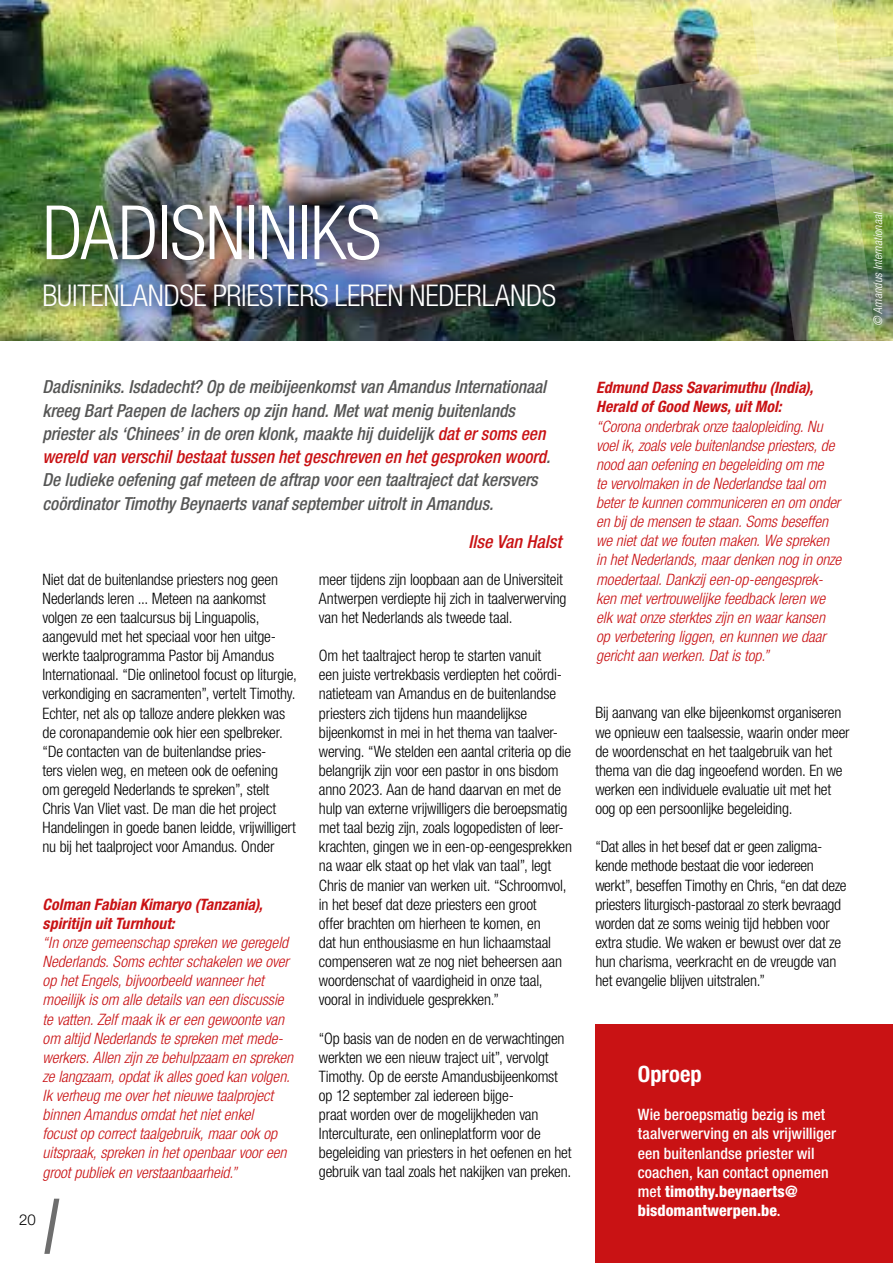
<style>
.page{position:relative;width:893px;height:1263px;background:#fff}
.page>*{position:absolute;margin:0;border:0;box-sizing:border-box;transform-origin:0 0}
.t1{font:300 condensed 75px "Helvetica Neue LT";letter-spacing:-.01em;color:#fff}
.t2{font:300 condensed 30px "Helvetica Neue LT";letter-spacing:-.01em;color:#fff}
.t3{font:700 condensed 22.5px "Helvetica Neue LT";color:#fff}
.t4{font:italic 500 condensed 18px/23.2px "Helvetica Neue LT";color:#565655}
.t5{font:italic 500 condensed 18px "Helvetica Neue LT";color:#c91214}
.t6{font:300 condensed 15.75px/19px "Helvetica Neue LT";letter-spacing:-.015em;color:#000}
.t7{font:italic 300 condensed 15.75px/19px "Helvetica Neue LT";letter-spacing:-.005em;color:#c91214}
.t8{font:500 condensed 15.75px/19px "Helvetica Neue LT";color:#fff}
.t9{font:italic 700 condensed 15.75px/19px "Helvetica Neue LT";letter-spacing:.005em;color:#c91214}
.t10{font:300 15px "Helvetica Neue LT";color:#000}
.t11{font:italic 300 condensed 12px "Helvetica Neue LT";color:#fff}
.s1{color:#c91214}
.s2{font-weight:800}
</style>
<div class="page">
<svg style="left:44px;top:1199px;width:15px;height:55px"></svg>
<img style="left:0;top:0;width:635px;height:340px">
<img style="left:21px;top:182px;width:557px;height:148px">
<img style="left:635px;top:0;width:258px;height:340px">
<div style="left:595px;top:1025px;width:298px;height:238px;background:#c91214"></div>
<h1 class="t1" style="left:43px;top:190px;width:340px">DADISNINIKS</h1>
<h2 class="t2" style="left:43px;top:278px;width:515px">BUITENLANDSE PRIESTERS LEREN NEDERLANDS</h2>
<p class="t4" style="left:43px;top:375px;width:509px">Dadisniniks. Isdadecht? Op de meibijeenkomst van Amandus Internationaal kreeg Bart Paepen de lachers op zijn hand. Met wat menig buitenlands priester als ‘Chinees’ in de oren klonk, maakte hij duidelijk <span class="s1">dat er soms een wereld van verschil bestaat tussen het geschreven en het gesproken woord</span>.<br>De ludieke oefening gaf meteen de aftrap voor een taaltraject dat kersvers coördinator Timothy Beynaerts vanaf september uitrolt in Amandus.</p>
<p class="t5" style="left:468px;top:531px;width:94px">Ilse Van Halst</p>
<p class="t6" style="left:43px;top:569px;width:256px">Niet dat de buitenlandse priesters nog geen Nederlands leren ... Meteen na aankomst volgen ze een taalcursus bij Linguapolis, aangevuld met het speciaal voor hen uitge&shy;werkte taalprogramma Pastor bij Amandus Internationaal. “Die onlinetool focust op liturgie, verkondiging en sacramenten”, vertelt Timothy.<br>Echter, net als op talloze andere plekken was de coronapandemie ook hier een spelbreker. “De contacten van de buitenlandse pries-<br>ters vielen weg, en meteen ook de oefening om geregeld Nederlands te spreken”, stelt Chris Van Vliet vast. De man die het project Handelingen in goede banen leidde, vrijwilligert nu bij het taalproject voor Amandus. Onder</p>
<p class="t6" style="left:319px;top:569px;width:249px">meer tijdens zijn loopbaan aan de Universiteit<br>Antwerpen verdiepte hij zich in taalverwerving van het Nederlands als tweede taal.</p>
<p class="t6" style="left:319px;top:646px;width:255px">Om het taaltraject herop te starten vanuit<br>een juiste vertrekbasis verdiepten het coördi&shy;natieteam van Amandus en de buitenlandse priesters zich tijdens hun maandelijkse bijeenkomst in mei in het thema van taalver&shy;werving. “We stelden een aantal criteria op die belangrijk zijn voor een pastor in ons bisdom anno 2023. Aan de hand daarvan en met de hulp van externe vrijwilligers die beroepsmatig met taal bezig zijn, zoals logopedisten of leer&shy;krachten, gingen we in een-op-eengesprekken na waar elk staat op het vlak van taal”, legt Chris de manier van werken uit. “Schroomvol, in het besef dat deze priesters een groot<br>offer brachten om hierheen te komen, en<br>dat hun enthousiasme en hun lichaamstaal compenseren wat ze nog niet beheersen aan woordenschat of vaardigheid in onze taal, vooral in individuele gesprekken.”</p>
<p class="t6" style="left:319px;top:1028px;width:254px">“Op basis van de noden en de verwachtingen werkten we een nieuw traject uit”, vervolgt Timothy. Op de eerste Amandusbijeenkomst op 12 september zal iedereen bijge-<br>praat worden over de mogelijkheden van Interculturate, een onlineplatform voor de begeleiding van priesters in het oefenen en het gebruik van taal zoals het nakijken van preken.</p>
<p class="t9" style="left:43px;top:894px;width:222px">Colman Fabian Kimaryo (Tanzania), spiritijn uit Turnhout:</p>
<p class="t7" style="left:43px;top:933px;width:252px">“In onze gemeenschap spreken we geregeld Nederlands. Soms echter schakelen we over op het Engels, bijvoorbeeld wanneer het moeilijk is om alle details van een discussie te vatten. Zelf maak ik er een gewoonte van om altijd Nederlands te spreken met mede&shy;werkers. Allen zijn ze behulpzaam en spreken ze langzaam, opdat ik alles goed kan volgen.<br>Ik verheug me over het nieuwe taalproject binnen Amandus omdat het niet enkel<br>focust op correct taalgebruik, maar ook op uitspraak, spreken in het openbaar voor een groot publiek en verstaanbaarheid.”</p>
<p class="t10" style="left:19px;top:1210px;width:18px">20</p>
<p class="t9" style="left:596px;top:378px;width:218px">Edmund Dass Savarimuthu (India),<br>Herald of Good News, uit Mol:</p>
<p class="t7" style="left:596px;top:416px;width:247px">“Corona onderbrak onze taalopleiding. Nu voel ik, zoals vele buitenlandse priesters, de nood aan oefening en begeleiding om me<br>te vervolmaken in de Nederlandse taal om beter te kunnen communiceren en om onder en bij de mensen te staan. Soms beseffen we niet dat we fouten maken. We spreken in het Nederlands, maar denken nog in onze moedertaal. Dankzij een-op-eengesprek&shy;ken met vertrouwelijke feedback leren we elk wat onze sterktes zijn en waar kansen op verbetering liggen, en kunnen we daar gericht aan werken. Dat is top.”</p>
<p class="t6" style="left:595px;top:703px;width:256px">Bij aanvang van elke bijeenkomst organiseren we opnieuw een taalsessie, waarin onder meer de woordenschat en het taalgebruik van het thema van die dag ingeoefend worden. En we werken een individuele evaluatie uit met het oog op een persoonlijke begeleiding.</p>
<p class="t6" style="left:595px;top:837px;width:253px">“Dat alles in het besef dat er geen zaligma&shy;kende methode bestaat die voor iedereen werkt”, beseffen Timothy en Chris, “en dat deze priesters liturgisch-pastoraal zo sterk bevraagd worden dat ze soms weinig tijd hebben voor extra studie. We waken er bewust over dat ze hun charisma, veerkracht en de vreugde van het evangelie blijven uitstralen.”</p>
<h3 class="t3" style="left:638px;top:1060px;width:65px">Oproep</h3>
<p class="t8" style="left:638px;top:1105px;width:200px">Wie beroepsmatig bezig is met taalverwerving en als vrijwilliger een buitenlandse priester wil coachen, kan contact opnemen met <span class="s2">timothy.beynaerts@ bisdomantwerpen.be</span>.</p>
<p class="t11" style="left:871px;top:326px;width:116px;rotate:-90deg">© Amandus Internationaal</p>
</div>
